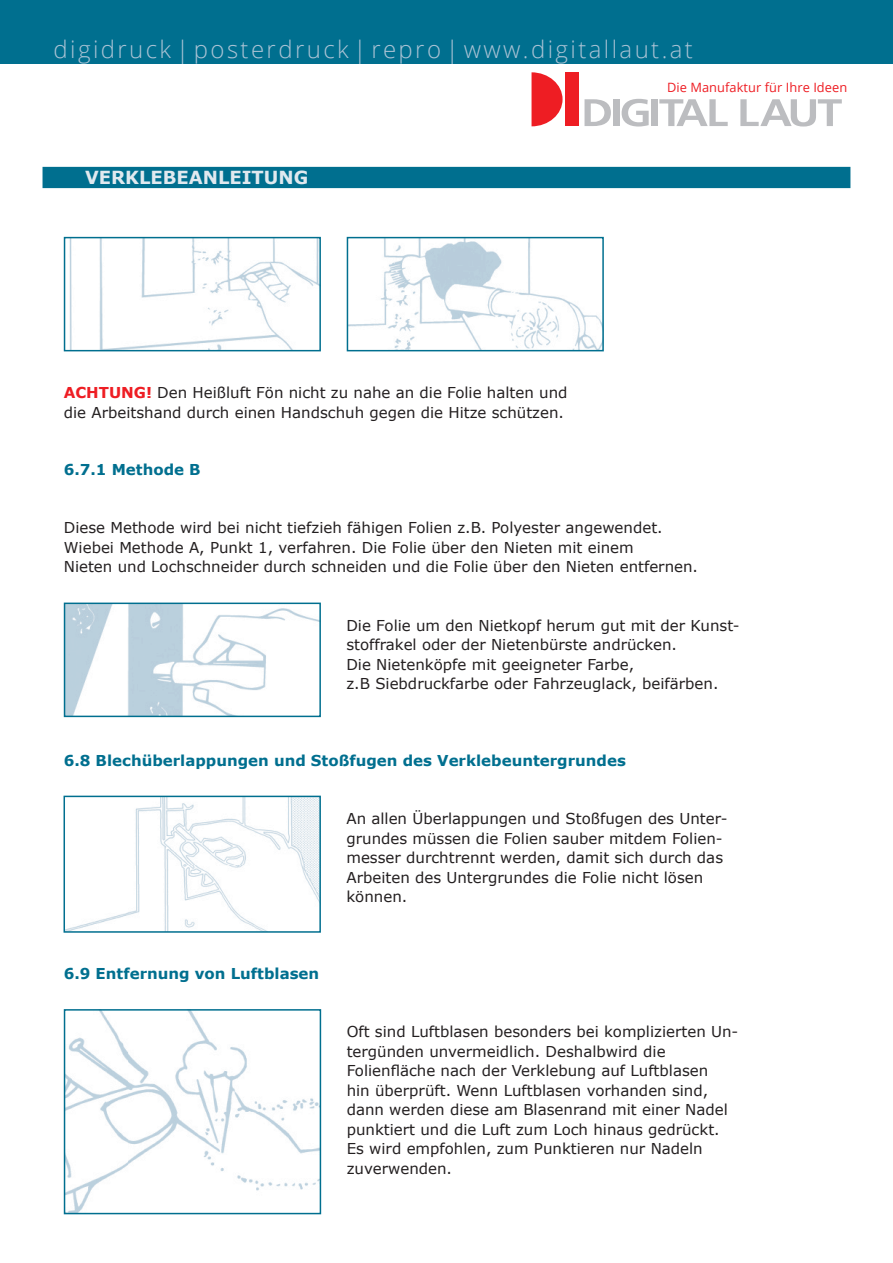
<style>
.page{position:relative;width:893px;height:1263px;background:#fff}
.page>*{position:absolute;margin:0;border:0;box-sizing:border-box;transform-origin:0 0}
.t1{font:300 24px "Open Sans";letter-spacing:.1em;color:#aac3d5}
.t2{font:700 18px "Verdana";color:#e0e9ef}
.t3{font:15px/19.5px "Verdana";color:#231f20}
.t4{font:700 15px "Verdana";color:#006f8f}
.t5{font:12.75px "Open Sans";letter-spacing:.005em;color:#ee1d23}
.s1{font-weight:700;color:#ee1d23}
</style>
<div class="page">
<div style="left:0;top:0;width:893px;height:64px;background:#006f8f"></div>
<svg style="left:531px;top:72px;width:32px;height:54px"></svg>
<div style="left:566px;top:72px;width:13px;height:54px;background:#ee1d23"></div>
<svg style="left:584px;top:99px;width:27px;height:27px"></svg>
<div style="left:613px;top:99px;width:6px;height:27px;background:#bcbdc0"></div>
<svg style="left:622px;top:99px;width:27px;height:28px"></svg>
<div style="left:651px;top:99px;width:6px;height:27px;background:#bcbdc0"></div>
<svg style="left:659px;top:99px;width:69px;height:27px"></svg>
<svg style="left:740px;top:99px;width:102px;height:28px"></svg>
<div style="left:43px;top:167px;width:807px;height:21px;background:#006f8f"></div>
<img style="left:69px;top:240px;width:249px;height:108px">
<div style="left:64px;top:237px;width:257px;height:114px;border:2px solid #006f8f"></div>
<img style="left:350px;top:240px;width:251px;height:108px">
<div style="left:347px;top:237px;width:257px;height:114px;border:2px solid #006f8f"></div>
<img style="left:67px;top:606px;width:251px;height:108px">
<div style="left:64px;top:603px;width:257px;height:114px;border:2px solid #006f8f"></div>
<img style="left:67px;top:799px;width:251px;height:131px">
<div style="left:64px;top:796px;width:257px;height:137px;border:2px solid #006f8f"></div>
<img style="left:67px;top:1012px;width:251px;height:199px">
<div style="left:64px;top:1009px;width:257px;height:205px;border:2px solid #006f8f"></div>
<h1 class="t1" style="left:54px;top:33px;width:641px">digidruck|posterdruck|repro|www.digitallaut.at</h1>
<p class="t5" style="left:667px;top:78px;width:182px">Die Manufaktur für Ihre Ideen</p>
<p class="t2" style="left:85px;top:165px;width:225px">VERKLEBEANLEITUNG</p>
<p class="t3" style="left:64px;top:383px;width:505px"><span class="s1">ACHTUNG!</span> Den Heißluft Fön nicht zu nahe an die Folie halten und die Arbeitshand durch einen Handschuh gegen die Hitze schützen.</p>
<p class="t4" style="left:64px;top:459px;width:138px">6.7.1 Methode B</p>
<p class="t3" style="left:64px;top:518px;width:636px">Diese Methode wird bei nicht tiefzieh fähigen Folien z.B. Polyester angewendet.<br>Wiebei Methode A, Punkt 1, verfahren. Die Folie über den Nieten mit einem<br>Nieten und Lochschneider durch schneiden und die Folie über den Nieten entfernen.</p>
<p class="t3" style="left:346px;top:615px;width:395px">Die Folie um den Nietkopf herum gut mit der Kunst&shy;stoffrakel oder der Nietenbürste andrücken.<br>Die Nietenköpfe mit geeigneter Farbe,<br>z.B Siebdruckfarbe oder Fahrzeuglack, beifärben.</p>
<p class="t4" style="left:64px;top:750px;width:564px">6.8 Blechüberlappungen und Stoßfugen des Verklebeuntergrundes</p>
<p class="t4" style="left:64px;top:963px;width:257px">6.9 Entfernung von Luftblasen</p>
<p class="t3" style="left:346px;top:809px;width:383px">An allen Überlappungen und Stoßfugen des Unter&shy;grundes müssen die Folien sauber mitdem Folien&shy;messer durchtrennt werden, damit sich durch das Arbeiten des Untergrundes die Folie nicht lösen können.</p>
<p class="t3" style="left:347px;top:1022px;width:393px">Oft sind Luftblasen besonders bei komplizierten Un&shy;tergünden unvermeidlich. Deshalbwird die Folienfläche nach der Verklebung auf Luftblasen<br>hin überprüft. Wenn Luftblasen vorhanden sind, dann werden diese am Blasenrand mit einer Nadel punktiert und die Luft zum Loch hinaus gedrückt.<br>Es wird empfohlen, zum Punktieren nur Nadeln zuverwenden.</p>
</div>
